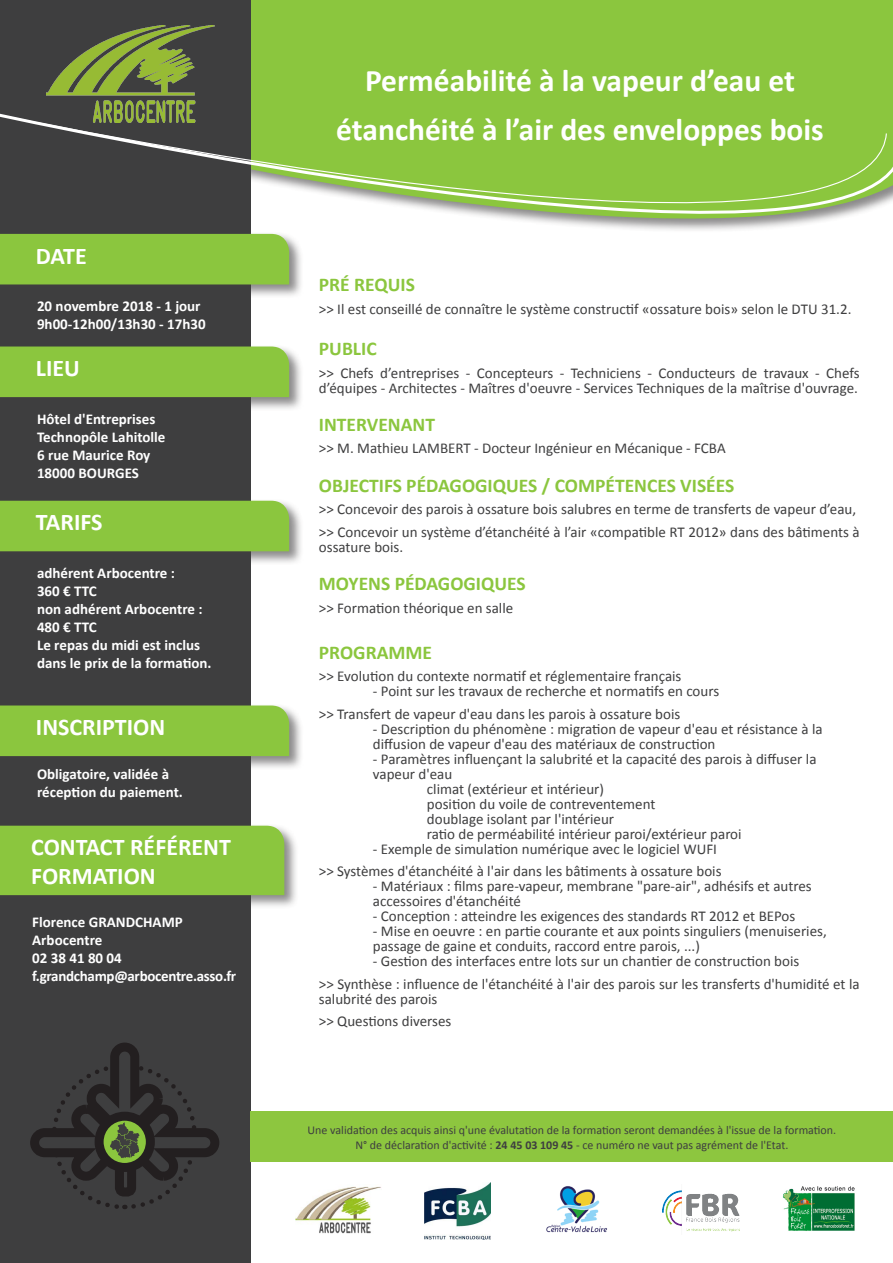
<style>
.page{position:relative;width:893px;height:1263px;background:#fff}
.page>*{position:absolute;margin:0;border:0;box-sizing:border-box;transform-origin:0 0}
.t1{font:700 31.5px "Calibri";color:#fff}
.t2{font:700 24px "Calibri";color:#fff}
.t3{font:700 19.5px "Calibri";color:#8bc63e}
.t4{font:15px/15px "Calibri";color:#3e3e3f}
.t5{font:700 15px/18px "Calibri";color:#fff}
.t6{font:700 15px "Calibri";letter-spacing:-.02em;color:#fff}
.t7{font:12px "Calibri";color:#3e3e3f}
.s1{font-weight:700}
</style>
<div class="page">
<div style="left:251px;top:0;width:642px;height:107px;background:#8bc63e"></div>
<div style="left:0;top:0;width:251px;height:1263px;background:#3e3e3f"></div>
<img style="left:47px;top:26px;width:168px;height:81px">
<svg style="left:95px;top:107px;width:798px;height:96px;background:#86b745"></svg>
<svg style="left:0;top:109px;width:888px;height:121px"></svg>
<svg style="left:30px;top:1042px;width:190px;height:167px"></svg>
<img style="left:296px;top:1186px;width:85px;height:48px">
<img style="left:662px;top:1190px;width:78px;height:42px">
<img style="left:783px;top:1186px;width:72px;height:45px">
<img style="left:546px;top:1186px;width:61px;height:47px">
<img style="left:424px;top:1183px;width:66px;height:56px">
<div style="left:251px;top:1112px;width:642px;height:50px;background:#8dc63f"></div>
<div style="left:0;top:232px;width:303px;height:67px;background:#403e3f;opacity:.6"></div>
<div style="left:0;top:234px;width:289px;height:50px;background:#8bc63e"></div>
<div style="left:0;top:344px;width:303px;height:67px;background:#403e3f;opacity:.6"></div>
<div style="left:0;top:346px;width:289px;height:51px;background:#8bc63e"></div>
<div style="left:0;top:498px;width:303px;height:67px;background:#403e3f;opacity:.6"></div>
<div style="left:0;top:501px;width:289px;height:50px;background:#8bc63e"></div>
<div style="left:0;top:703px;width:303px;height:67px;background:#403e3f;opacity:.6"></div>
<div style="left:0;top:705px;width:289px;height:51px;background:#8bc63e"></div>
<div style="left:0;top:823px;width:298px;height:86px;background:#403e3f;opacity:.6"></div>
<div style="left:0;top:826px;width:284px;height:69px;background:#8bc63e"></div>
<p class="t2" style="left:36px;top:240px;width:52px">DATE</p>
<p class="t5" style="left:37px;top:297px;width:165px">20 novembre 2018 - 1 jour</p>
<p class="t5" style="left:37px;top:315px;width:170px">9h00-12h00/13h30 - 17h30</p>
<p class="t2" style="left:36px;top:353px;width:45px">LIEU</p>
<p class="t5" style="left:37px;top:410px;width:120px">Hôtel d'Entreprises</p>
<p class="t5" style="left:37px;top:428px;width:130px">Technopôle Lahitolle</p>
<p class="t5" style="left:37px;top:446px;width:115px">6 rue Maurice Roy</p>
<p class="t5" style="left:37px;top:464px;width:103px">18000 BOURGES</p>
<p class="t2" style="left:36px;top:507px;width:68px">TARIFS</p>
<p class="t5" style="left:37px;top:564px;width:139px">adhérent Arbocentre :</p>
<p class="t5" style="left:37px;top:582px;width:61px">360 € TTC</p>
<p class="t5" style="left:37px;top:600px;width:167px">non adhérent Arbocentre :</p>
<p class="t5" style="left:37px;top:618px;width:61px">480 € TTC</p>
<p class="t5" style="left:37px;top:636px;width:176px">Le repas du midi est inclus dans le prix de la formation.</p>
<p class="t2" style="left:36px;top:712px;width:131px">INSCRIPTION</p>
<p class="t5" style="left:37px;top:765px;width:147px">Obligatoire, validée à réception du paiement.</p>
<p class="t2" style="left:31px;top:832px;width:201px">CONTACT RÉFÉRENT</p>
<p class="t2" style="left:31px;top:861px;width:126px">FORMATION</p>
<p class="t5" style="left:32px;top:913px;width:152px">Florence GRANDCHAMP</p>
<p class="t5" style="left:32px;top:931px;width:72px">Arbocentre</p>
<p class="t5" style="left:32px;top:949px;width:91px">02 38 41 80 04</p>
<p class="t6" style="left:32px;top:966px;width:205px">f.grandchamp@arbocentre.asso.fr</p>
<p class="t1" style="left:365px;top:60px;width:431px">Perméabilité à la vapeur d’eau et</p>
<p class="t1" style="left:336px;top:110px;width:489px">étanchéité à l’air des enveloppes bois</p>
<p class="t3" style="left:319px;top:272px;width:97px">PRÉ REQUIS</p>
<p class="t4" style="left:319px;top:301px;width:534px">&gt;&gt; Il est conseillé de connaître le système constructif «ossature bois» selon le DTU 31.2.</p>
<p class="t3" style="left:319px;top:336px;width:59px">PUBLIC</p>
<p class="t4" style="left:319px;top:365px;width:542px">&gt;&gt; Chefs d’entreprises - Concepteurs - Techniciens - Conducteurs de travaux - Chefs d’équipes - Architectes - Maîtres d'oeuvre - Services Techniques de la maîtrise d'ouvrage.</p>
<p class="t3" style="left:319px;top:412px;width:118px">INTERVENANT</p>
<p class="t4" style="left:319px;top:441px;width:408px">&gt;&gt; M. Mathieu LAMBERT - Docteur Ingénieur en Mécanique - FCBA</p>
<p class="t3" style="left:319px;top:473px;width:417px">OBJECTIFS PÉDAGOGIQUES / COMPÉTENCES VISÉES</p>
<p class="t4" style="left:319px;top:502px;width:539px">&gt;&gt; Concevoir des parois à ossature bois salubres en terme de transferts de vapeur d’eau,</p>
<p class="t4" style="left:319px;top:524px;width:542px">&gt;&gt; Concevoir un système d’étanchéité à l’air «compatible RT 2012» dans des bâtiments à ossature bois.</p>
<p class="t3" style="left:319px;top:571px;width:208px">MOYENS PÉDAGOGIQUES</p>
<p class="t4" style="left:319px;top:600px;width:196px">&gt;&gt; Formation théorique en salle</p>
<p class="t3" style="left:319px;top:640px;width:115px">PROGRAMME</p>
<p class="t4" style="left:319px;top:669px;width:364px">&gt;&gt; Evolution du contexte normatif et réglementaire français</p>
<p class="t4" style="left:373px;top:684px;width:348px">- Point sur les travaux de recherche et normatifs en cours</p>
<p class="t4" style="left:319px;top:706px;width:363px">&gt;&gt; Transfert de vapeur d'eau dans les parois à ossature bois</p>
<p class="t4" style="left:373px;top:721px;width:451px">- Description du phénomène : migration de vapeur d'eau et résistance à la diffusion de vapeur d'eau des matériaux de construction</p>
<p class="t4" style="left:373px;top:751px;width:445px">- Paramètres influençant la salubrité et la capacité des parois à diffuser la vapeur d'eau</p>
<p class="t4" style="left:427px;top:781px;width:179px">climat (extérieur et intérieur)</p>
<p class="t4" style="left:427px;top:796px;width:230px">position du voile de contreventement</p>
<p class="t4" style="left:427px;top:811px;width:189px">doublage isolant par l'intérieur</p>
<p class="t4" style="left:427px;top:826px;width:316px">ratio de perméabilité intérieur paroi/extérieur paroi</p>
<p class="t4" style="left:373px;top:841px;width:346px">- Exemple de simulation numérique avec le logiciel WUFI</p>
<p class="t4" style="left:319px;top:864px;width:404px">&gt;&gt; Systèmes d'étanchéité à l'air dans les bâtiments à ossature bois</p>
<p class="t4" style="left:373px;top:879px;width:440px">- Matériaux : films pare-vapeur, membrane "pare-air", adhésifs et autres accessoires d'étanchéité</p>
<p class="t4" style="left:373px;top:909px;width:424px">- Conception : atteindre les exigences des standards RT 2012 et BEPos</p>
<p class="t4" style="left:373px;top:924px;width:455px">- Mise en oeuvre : en partie courante et aux points singuliers (menuiseries, passage de gaine et conduits, raccord entre parois, ...)</p>
<p class="t4" style="left:373px;top:954px;width:428px">- Gestion des interfaces entre lots sur un chantier de construction bois</p>
<p class="t4" style="left:319px;top:976px;width:542px">&gt;&gt; Synthèse : influence de l'étanchéité à l'air des parois sur les transferts d'humidité et la salubrité des parois</p>
<p class="t4" style="left:319px;top:1014px;width:134px">&gt;&gt; Questions diverses</p>
<p class="t7" style="left:308px;top:1123px;width:530px">Une validation des acquis ainsi q'une évalutation de la formation seront demandées à l'issue de la formation.</p>
<p class="t7" style="left:355px;top:1138px;width:434px">N° de déclaration d'activité : <span class="s1">24 45 03 109 45</span> - ce numéro ne vaut pas agrément de l'Etat.</p>
</div>
